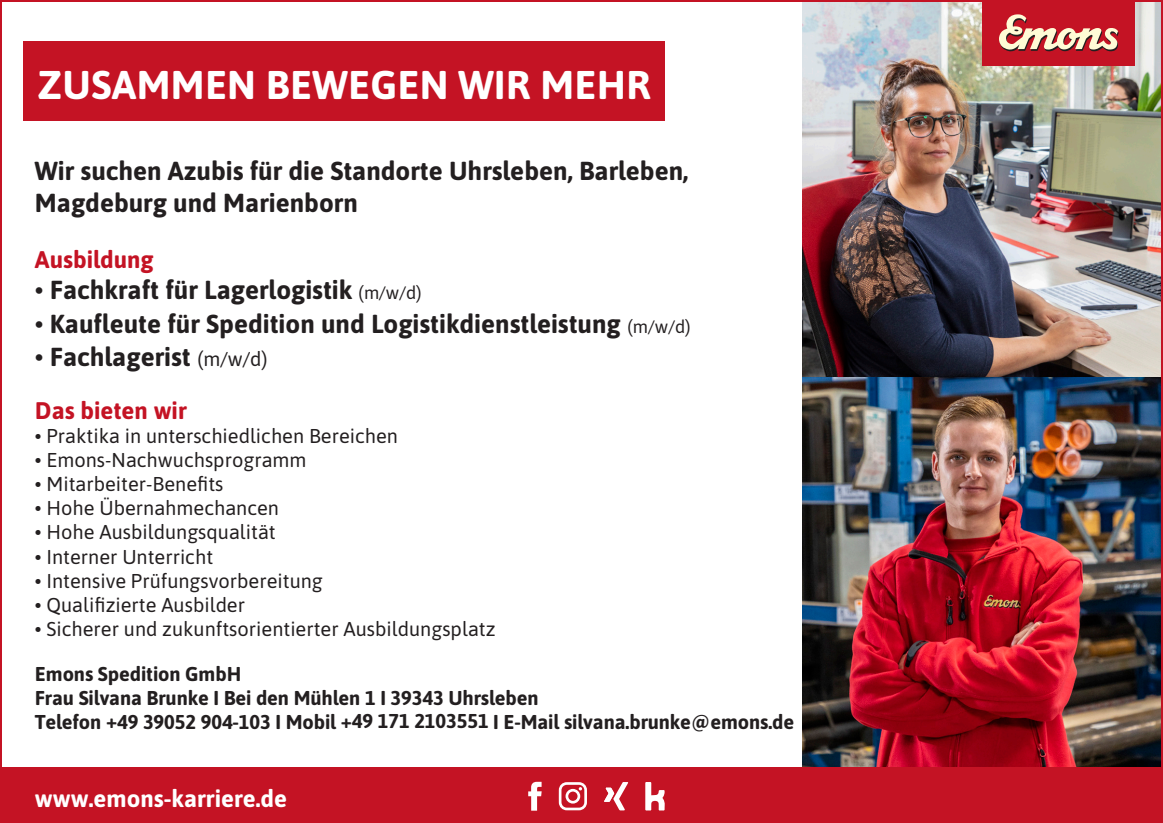
<style>
.page{position:relative;width:1163px;height:823px;background:#fff}
.page>*{position:absolute;margin:0;border:0;box-sizing:border-box;transform-origin:0 0}
.t1{font:700 40px "Asap";letter-spacing:.01em;color:#fff}
.t2{font:700 26px/31.2px "Asap";color:#231f20}
.t3{font:700 24px "Asap";color:#c41324}
.t4{font:700 24px "Asap";color:#fff}
.t5{font:20px "Asap";color:#231f20}
.t6{font:700 20px/24px "Asap";letter-spacing:-.005em;color:#231f20}
.s1{font-weight:400}
.s2{font-weight:400;font-size:18px}
.s3{font-weight:400;font-size:20px}
</style>
<div class="page">
<img style="left:802px;top:3px;width:357px;height:374px">
<img style="left:802px;top:377px;width:357px;height:389px">
<div style="left:0;top:766px;width:1162px;height:56px;background:#c41324"></div>
<div style="left:24px;top:41px;width:640px;height:79px;background:#c41324"></div>
<svg style="left:528px;top:781px;width:13px;height:29px"></svg>
<svg style="left:558px;top:782px;width:29px;height:27px"></svg>
<svg style="left:604px;top:782px;width:24px;height:28px"></svg>
<svg style="left:645px;top:782px;width:19px;height:28px"></svg>
<div style="left:982px;top:0;width:152px;height:66px;background:#c41324"></div>
<svg style="left:999px;top:14px;width:119px;height:38px"></svg>
<h1 class="t1" style="left:37px;top:57px;width:615px">ZUSAMMEN BEWEGEN WIR MEHR</h1>
<h2 class="t2" style="left:35px;top:154px;width:654px">Wir suchen Azubis für die Standorte Uhrsleben, Barleben,<br>Magdeburg und Marienborn</h2>
<p class="t3" style="left:35px;top:242px;width:120px">Ausbildung</p>
<h2 class="t2" style="left:35px;top:273px;width:388px"><span class="s1">•</span> Fachkraft für Lagerlogistik <span class="s2">(m/w/d)</span></h2>
<h2 class="t2" style="left:35px;top:307px;width:657px"><span class="s1">•</span> Kaufleute für Spedition und Logistikdienstleistung <span class="s2">(m/w/d)</span></h2>
<h2 class="t2" style="left:35px;top:340px;width:234px"><span class="s1">•</span> Fachlagerist <span class="s3">(m/w/d)</span></h2>
<p class="t3" style="left:35px;top:393px;width:153px">Das bieten wir</p>
<p class="t5" style="left:35px;top:422px;width:364px">• Praktika in unterschiedlichen Bereichen</p>
<p class="t5" style="left:35px;top:446px;width:273px">• Emons-Nachwuchsprogramm</p>
<p class="t5" style="left:35px;top:470px;width:190px">• Mitarbeiter-Benefits</p>
<p class="t5" style="left:35px;top:494px;width:245px">• Hohe Übernahmechancen</p>
<p class="t5" style="left:35px;top:518px;width:242px">• Hohe Ausbildungsqualität</p>
<p class="t5" style="left:35px;top:542px;width:180px">• Interner Unterricht</p>
<p class="t5" style="left:35px;top:566px;width:289px">• Intensive Prüfungsvorbereitung</p>
<p class="t5" style="left:35px;top:590px;width:211px">• Qualifizierte Ausbilder</p>
<p class="t5" style="left:35px;top:614px;width:462px">• Sicherer und zukunftsorientierter Ausbildungsplatz</p>
<p class="t6" style="left:35px;top:660px;width:760px">Emons Spedition GmbH<br>Frau Silvana Brunke I Bei den Mühlen 1 I 39343 Uhrsleben<br>Telefon +49 39052 904-103 I Mobil +49 171 2103551 I E-Mail silvana.brunke@emons.de</p>
<p class="t4" style="left:35px;top:781px;width:253px">www.emons-karriere.de</p>
</div>
